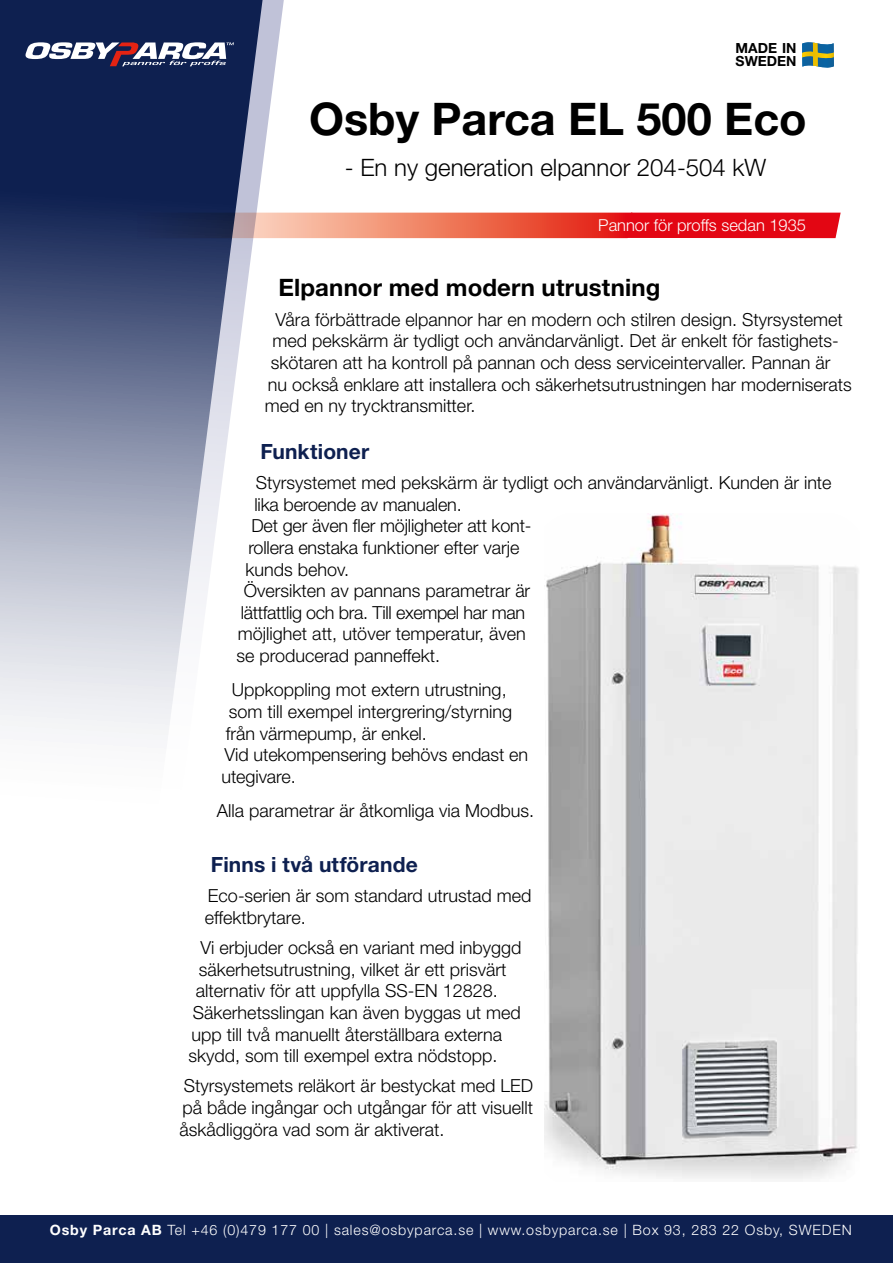
<style>
.page{position:relative;width:893px;height:1263px;background:#fff}
.page>*{position:absolute;margin:0;border:0;box-sizing:border-box;transform-origin:0 0}
.t1{font:700 45px "Helvetica Neue LT Std";color:#000}
.t2{font:300 24px "Helvetica Neue LT Std";color:#000}
.t3{font:700 24px "Helvetica Neue LT Std";letter-spacing:.005em;color:#000}
.t4{font:700 21px "Helvetica Neue LT Std";letter-spacing:.005em;color:#0e2050}
.t5{font:300 18px/21.6px "Helvetica Neue LT Std";color:#000}
.t6{font:300 18px "Helvetica Neue LT Std";letter-spacing:-.02em;color:#000}
.t7{font:300 16.5px "Helvetica Neue LT Std";color:#fff}
.t8{font:300 14.25px "Helvetica Neue LT Std";letter-spacing:.06em;color:#fff}
.t9{font:700 13.95px/13.5px "Helvetica Neue LT Std";color:#000}
.s1{font-weight:700}
</style>
<div class="page">
<div style="left:0;top:1215px;width:893px;height:48px;background:#0e2050"></div>
<svg style="left:263px;top:0;width:21px;height:239px"></svg>
<svg style="left:0;top:0;width:263px;height:735px"></svg>
<svg style="left:802px;top:42px;width:32px;height:26px"></svg>
<svg style="left:26px;top:42px;width:208px;height:24px"></svg>
<img style="left:544px;top:513px;width:315px;height:666px">
<svg style="left:137px;top:213px;width:704px;height:25px;background:#cc4c49"></svg>
<p class="t9" style="left:736px;top:41px;width:62px">MADE IN<br>SWEDEN</p>
<h1 class="t1" style="left:309px;top:91px;width:499px">Osby Parca EL 500 Eco</h1>
<h2 class="t2" style="left:345px;top:153px;width:423px">- En ny generation elpannor 204-504 kW</h2>
<p class="t7" style="left:598px;top:215px;width:209px">Pannor för proffs sedan 1935</p>
<h2 class="t3" style="left:278px;top:272px;width:383px">Elpannor med modern utrustning</h2>
<p class="t5" style="left:275px;top:308px;width:569px">Våra förbättrade elpannor har en modern och stilren design. Styrsystemet</p>
<p class="t5" style="left:272px;top:330px;width:568px">med pekskärm är tydligt och användarvänligt. Det är enkelt för fastighets-</p>
<p class="t5" style="left:271px;top:351px;width:561px">skötaren att ha kontroll på pannan och dess serviceintervaller. Pannan är</p>
<p class="t5" style="left:268px;top:373px;width:585px">nu också enklare att installera och säkerhetsutrustningen har moderniserats</p>
<p class="t5" style="left:265px;top:395px;width:212px">med en ny trycktransmitter.</p>
<p class="t4" style="left:260px;top:438px;width:110px">Funktioner</p>
<p class="t5" style="left:256px;top:471px;width:577px">Styrsystemet med pekskärm är tydligt och användarvänligt. Kunden är inte</p>
<p class="t5" style="left:254px;top:493px;width:209px">lika beroende av manualen.</p>
<p class="t5" style="left:251px;top:515px;width:282px">Det ger även fler möjligheter att kont-</p>
<p class="t5" style="left:248px;top:536px;width:273px">rollera enstaka funktioner efter varje</p>
<p class="t5" style="left:245px;top:558px;width:105px">kunds behov.</p>
<p class="t5" style="left:244px;top:579px;width:288px">Översikten av pannans parametrar är</p>
<p class="t6" style="left:241px;top:601px;width:286px">lättfattlig och bra. Till exempel har man</p>
<p class="t5" style="left:238px;top:623px;width:289px">möjlighet att, utöver temperatur, även</p>
<p class="t5" style="left:236px;top:644px;width:205px">se producerad panneffekt.</p>
<p class="t5" style="left:232px;top:679px;width:276px">Uppkoppling mot extern utrustning,</p>
<p class="t5" style="left:229px;top:700px;width:285px">som till exempel intergrering/styrning</p>
<p class="t5" style="left:226px;top:722px;width:202px">från värmepump, är enkel.</p>
<p class="t5" style="left:224px;top:743px;width:305px">Vid utekompensering behövs endast en</p>
<p class="t5" style="left:221px;top:765px;width:76px">utegivare.</p>
<p class="t5" style="left:217px;top:799px;width:319px">Alla parametrar är åtkomliga via Modbus.</p>
<p class="t4" style="left:211px;top:852px;width:208px">Finns i två utförande</p>
<p class="t5" style="left:205px;top:885px;width:328px">Eco-serien är som standard utrustad med effektbrytare.</p>
<p class="t5" style="left:200px;top:936px;width:322px">Vi erbjuder också en variant med inbyggd</p>
<p class="t5" style="left:199px;top:958px;width:309px">säkerhetsutrustning, vilket är ett prisvärt</p>
<p class="t5" style="left:196px;top:980px;width:303px">alternativ för att uppfylla SS-EN 12828.</p>
<p class="t5" style="left:193px;top:1001px;width:329px">Säkerhetsslingan kan även byggas ut med</p>
<p class="t5" style="left:191px;top:1023px;width:312px">upp till två manuellt återställbara externa</p>
<p class="t5" style="left:188px;top:1044px;width:311px">skydd, som till exempel extra nödstopp.</p>
<p class="t5" style="left:179px;top:1075px;width:355px;text-align:justify">Styrsystemets reläkort är bestyckat med LED på både ingångar och utgångar för att visuellt åskådliggöra vad som är aktiverat.</p>
<p class="t8" style="left:50px;top:1221px;width:803px"><span class="s1">Osby Parca AB</span> Tel +46 (0)479 177 00 | sales@osbyparca.se | www.osbyparca.se | Box 93, 283 22 Osby, SWEDEN</p>
</div>
